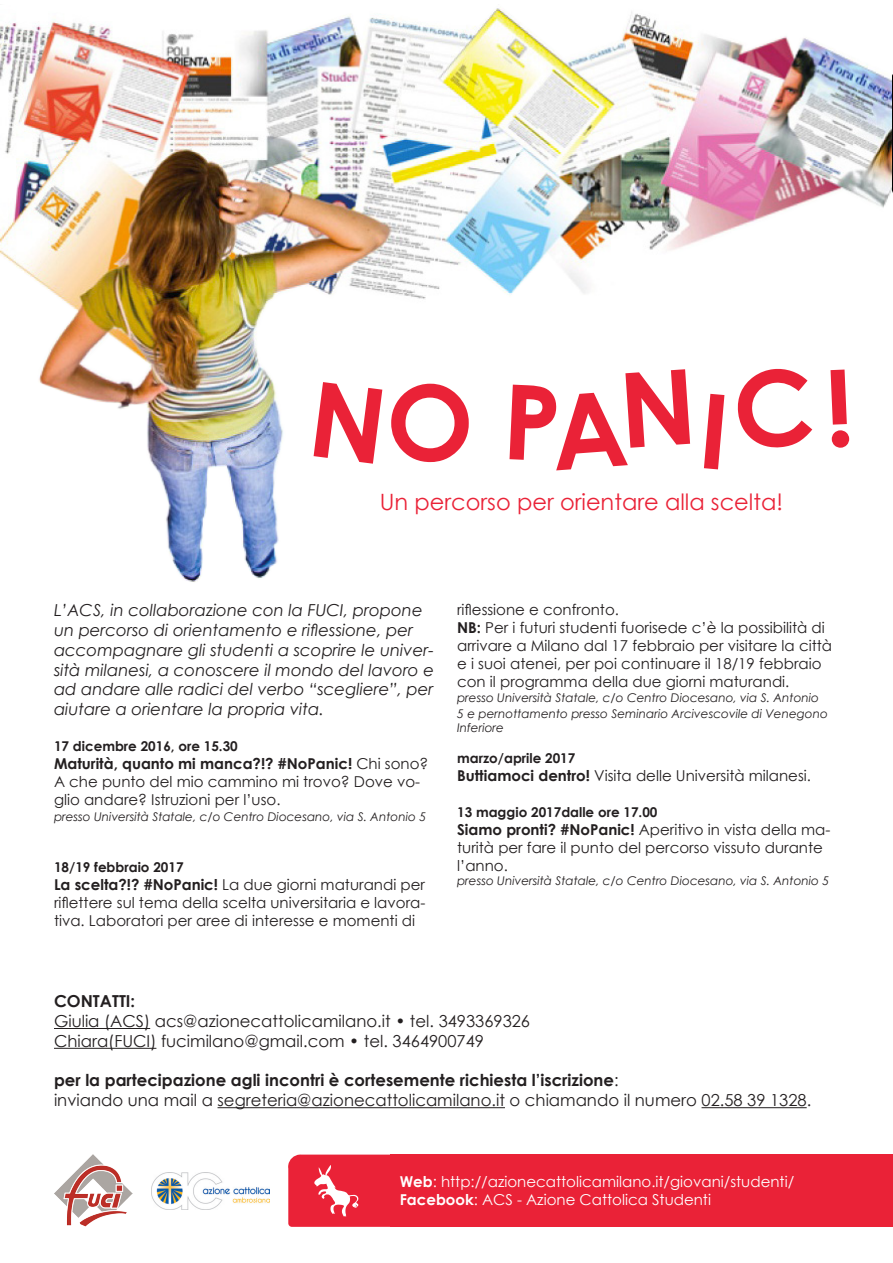
<style>
.page{position:relative;width:893px;height:1263px;background:#fff}
.page>*{position:absolute;margin:0;border:0;box-sizing:border-box;transform-origin:0 0}
.t1{font:22.5px "Century Gothic";color:#ea2237}
.t2{font:italic 16.5px/19.8px "Century Gothic";color:#231f20}
.t3{font:16.5px "Century Gothic";color:#231f20}
.t4{font:700 16.5px "Century Gothic";color:#231f20}
.t5{font:15px/18px "Century Gothic";color:#231f20}
.t6{font:15px "Century Gothic";color:#fff}
.t7{font:700 13.5px "Century Gothic";color:#231f20}
.t8{font:italic 12px/16.2px "Century Gothic";color:#231f20}
.s1{font-weight:700}
.s2{font-weight:400}
</style>
<div class="page">
<img style="left:0;top:8px;width:893px;height:574px">
<img style="left:152px;top:1172px;width:117px;height:37px">
<img style="left:54px;top:1154px;width:79px;height:73px">
<svg style="left:288px;top:1154px;width:103px;height:73px;background:#eb374a"></svg>
<div style="left:391px;top:1154px;width:502px;height:73px;background:#ea2237"></div>
<svg style="left:314px;top:382px;width:68px;height:82px"></svg>
<svg style="left:391px;top:384px;width:78px;height:78px"></svg>
<svg style="left:509px;top:369px;width:181px;height:101px"></svg>
<svg style="left:704px;top:394px;width:20px;height:75px"></svg>
<svg style="left:737px;top:368px;width:75px;height:80px"></svg>
<svg style="left:830px;top:370px;width:19px;height:78px"></svg>
<hr style="left:54px;top:1028px;width:96px;height:1px;background:#231f20">
<hr style="left:54px;top:1048px;width:102px;height:1px;background:#231f20">
<hr style="left:218px;top:1107px;width:287px;height:1px;background:#231f20">
<hr style="left:701px;top:1107px;width:106px;height:1px;background:#231f20">
<p class="t1" style="left:380px;top:486px;width:405px">Un percorso per orientare alla scelta!</p>
<p class="t2" style="left:54px;top:600px;width:382px">L’ACS, in collaborazione con la FUCI, propone un percorso di orientamento e riflessione, per accompagnare gli studenti a scoprire le univer&shy;sità milanesi, a conoscere il mondo del lavoro e ad andare alle radici del verbo “scegliere”, per aiutare a orientare la propria vita.</p>
<p class="t7" style="left:54px;top:736px;width:185px">17 dicembre 2016, ore 15.30</p>
<p class="t5" style="left:54px;top:755px;width:376px"><span class="s1">Maturità, quanto mi manca?!? #NoPanic!</span> Chi sono?<br>A che punto del mio cammino mi trovo? Dove vo&shy;glio andare? Istruzioni per l’uso.</p>
<p class="t8" style="left:54px;top:809px;width:373px">presso Università Statale, c/o Centro Diocesano, via S. Antonio 5</p>
<p class="t7" style="left:54px;top:857px;width:131px">18/19 febbraio 2017</p>
<p class="t5" style="left:54px;top:875px;width:372px"><span class="s1">La scelta?!? #NoPanic!</span> La due giorni maturandi per</p>
<p class="t5" style="left:54px;top:893px;width:373px">riflettere sul tema della scelta universitaria e lavora&shy;tiva. Laboratori per aree di interesse e momenti di</p>
<p class="t5" style="left:457px;top:600px;width:163px">riflessione e confronto.</p>
<p class="t5" style="left:457px;top:618px;width:376px"><span class="s1">NB:</span> Per i futuri studenti fuorisede c’è la possibilità di arrivare a Milano dal 17 febbraio per visitare la città e i suoi atenei, per poi continuare il 18/19 febbraio con il programma della due giorni maturandi.</p>
<p class="t8" style="left:457px;top:689px;width:372px">presso Università Statale, c/o Centro Diocesano, via S. Antonio<br>5 e pernottamento presso Seminario Arcivescovile di Venegono</p>
<p class="t8" style="left:457px;top:719px;width:48px">Inferiore</p>
<p class="t7" style="left:457px;top:747px;width:120px">marzo/aprile 2017</p>
<p class="t5" style="left:457px;top:766px;width:355px"><span class="s1">Buttiamoci dentro!</span> Visita delle Università milanesi.</p>
<p class="t7" style="left:457px;top:801px;width:202px">13 maggio 2017dalle ore 17.00</p>
<p class="t5" style="left:457px;top:820px;width:375px"><span class="s1">Siamo pronti? #NoPanic!</span> Aperitivo in vista della ma&shy;turità per fare il punto del percorso vissuto durante l’anno.</p>
<p class="t8" style="left:457px;top:872px;width:373px">presso Università Statale, c/o Centro Diocesano, via S. Antonio 5</p>
<p class="t4" style="left:54px;top:988px;width:83px">CONTATTI:</p>
<p class="t3" style="left:54px;top:1009px;width:478px">Giulia (ACS) acs@azionecattolicamilano.it • tel. 3493369326</p>
<p class="t3" style="left:54px;top:1029px;width:431px">Chiara(FUCI) fucimilano@gmail.com • tel. 3464900749</p>
<p class="t4" style="left:54px;top:1068px;width:566px">per la partecipazione agli incontri è cortesemente richiesta l’iscrizione<span class="s2">:</span></p>
<p class="t3" style="left:54px;top:1088px;width:759px">inviando una mail a segreteria@azionecattolicamilano.it o chiamando il numero 02.58 39 1328.</p>
<p class="t6" style="left:400px;top:1171px;width:396px"><span class="s1">Web</span>: http://azionecattolicamilano.it/giovani/studenti/</p>
<p class="t6" style="left:400px;top:1189px;width:313px"><span class="s1">Facebook</span>: ACS - Azione Cattolica Studenti</p>
</div>
